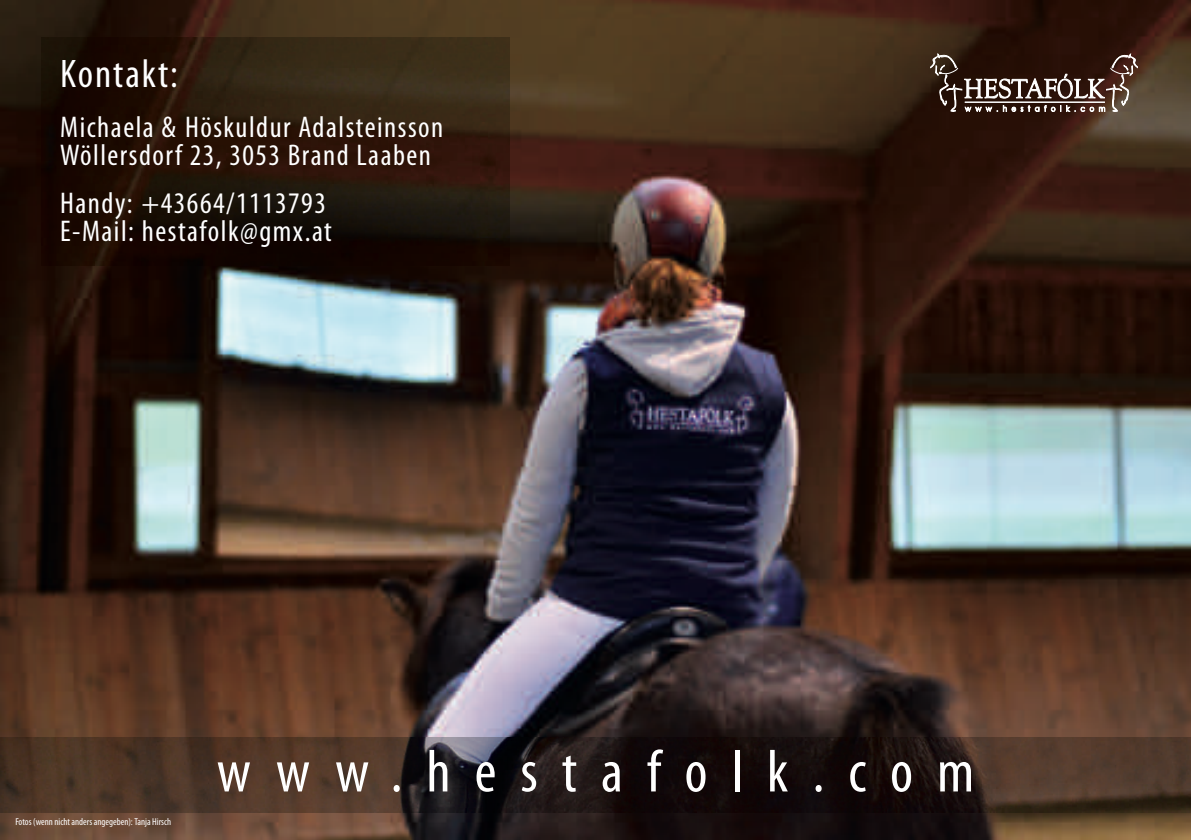
<style>
.page{position:relative;width:1191px;height:840px;background:#fff}
.page>*{position:absolute;margin:0;border:0;box-sizing:border-box;transform-origin:0 0}
.t1{font:condensed 60px "Myriad Pro";letter-spacing:.4em;color:#fff}
.t2{font:condensed 40px "Myriad Pro";letter-spacing:.05em;color:#fff}
.t3{font:condensed 30px/28px "Myriad Pro";letter-spacing:.05em;color:#fff}
.t4{font:condensed 10px "Myriad Pro";color:#fff}
</style>
<div class="page">
<img style="left:0;top:0;width:1191px;height:839px">
<img style="left:0;top:736px;width:1191px;height:76px">
<img style="left:41px;top:37px;width:469px;height:228px">
<svg style="left:930px;top:53px;width:207px;height:63px;background:#513d35"></svg>
<h2 class="t2" style="left:60px;top:49px;width:119px">Kontakt:</h2>
<p class="t3" style="left:60px;top:112px;width:385px">Michaela &amp; Höskuldur Adalsteinsson<br>Wöllersdorf 23, 3053 Brand Laaben</p>
<p class="t3" style="left:60px;top:188px;width:273px">Handy: +43664/1113793<br>E-Mail: hestafolk@gmx.at</p>
<p class="t4" style="left:15px;top:815px;width:157px">Fotos (wenn nicht anders angegeben): Tanja Hirsch</p>
<h1 class="t1" style="left:217px;top:734px;width:759px">www.hestafolk.com</h1>
</div>
